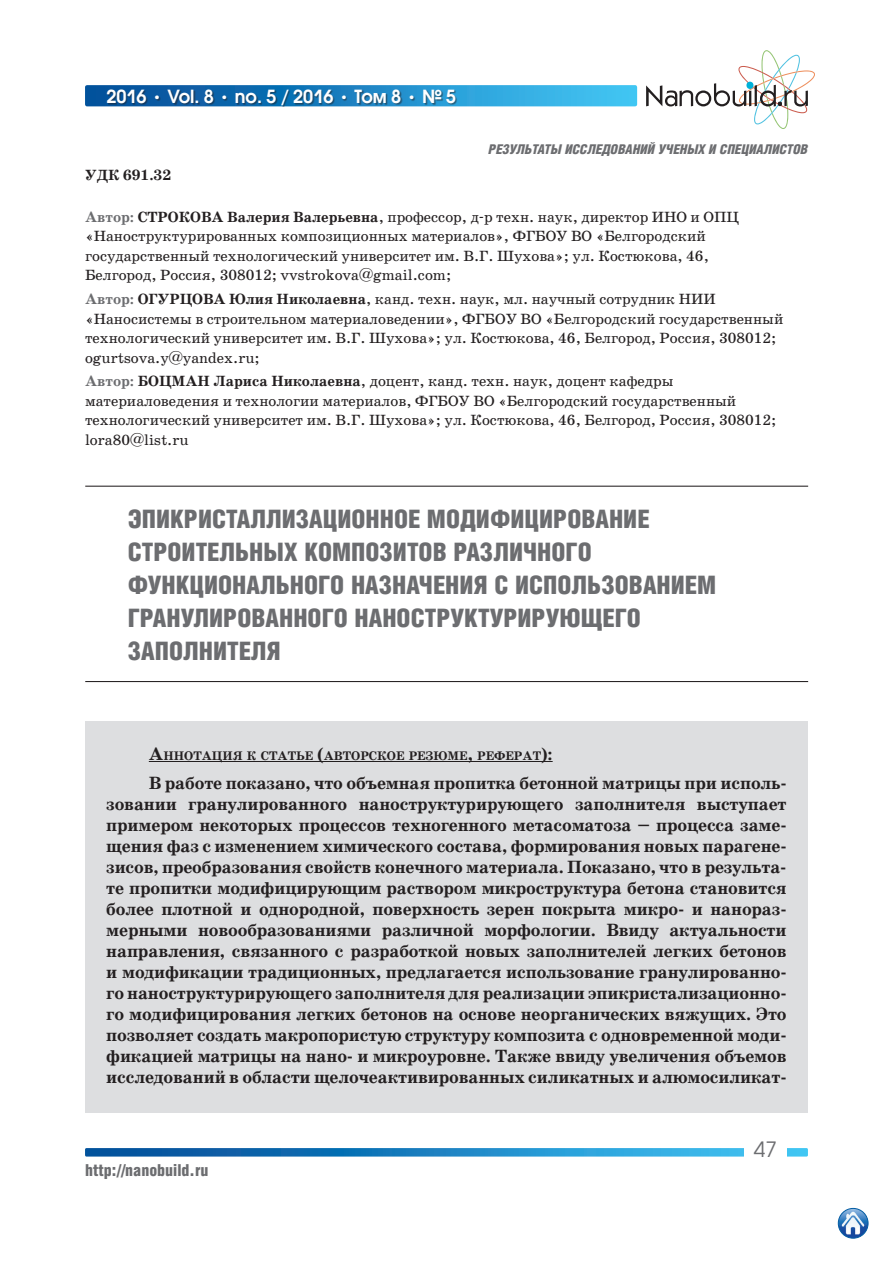
<style>
.page{position:relative;width:893px;height:1263px;background:#fff}
.page>*{position:absolute;margin:0;border:0;box-sizing:border-box;transform-origin:0 0}
.t1{font:900 25.5px/33px "Helios Cond";color:#6c6d70}
.t2{font:21px "Avant Garde Gothic C";color:#6c6d70}
.t3{font:700 18px/21px "School Book C";letter-spacing:-.01em;color:#231f20;text-align:justify}
.t4{font:600 18px "Avant Garde Gothic C";color:#fff}
.t5{font:900 16.5px "Helios Cond";color:#6c6d70}
.t6{font:15px/19.5px "School Book C";color:#231f20}
.t7{font:700 15px "School Book C";color:#231f20}
.t8{font:italic 900 13.5px "Helios Cond";color:#6c6d70}
.t9{font:700 12.6px "School Book C";color:#231f20}
.s1{font-family:"School Book C";font-weight:700}
.s2{font-weight:700;color:#6c6d70}
.s3{font-weight:700}
.s4{font-size:18px}
</style>
<div class="page">
<svg style="left:85px;top:1148px;width:723px;height:8px;background:#1e84c3"></svg>
<div style="left:744px;top:1137px;width:43px;height:19px;background:#fff"></div>
<div style="left:85px;top:85px;width:552px;height:21px;background:linear-gradient(to right,#004694,#42c8f6);border-radius:2px"></div>
<div style="left:108px;top:90px;width:349px;height:17px;background:#231f20;opacity:.5"></div>
<svg style="left:646px;top:50px;width:169px;height:79px"></svg>
<img style="left:838px;top:1208px;width:30px;height:30px;border-radius:15px">
<div style="left:838px;top:1208px;width:30px;height:30px;border:1px solid #015ca3;border-radius:50%"></div>
<hr style="left:85px;top:486px;width:723px;height:1px;background:#231f20">
<hr style="left:85px;top:681px;width:723px;height:1px;background:#231f20">
<div style="left:85px;top:721px;width:723px;height:391px;background:#dddee0"></div>
<hr style="left:149px;top:761px;width:404px;height:1px;background:#231f20">
<p class="t4" style="left:106px;top:85px;width:351px">2016 <span class="s1">•</span> Vol. 8 <span class="s1">•</span> no. 5 / 2016 <span class="s1">•</span> Том 8 <span class="s1">•</span> № 5</p>
<p class="t8" style="left:489px;top:142px;width:321px">РЕЗУЛЬТАТЫ ИССЛЕДОВАНИЙ УЧЕНЫХ И СПЕЦИАЛИСТОВ</p>
<p class="t7" style="left:85px;top:167px;width:88px">УДК 691.32</p>
<p class="t6" style="left:85px;top:207px;width:656px"><span class="s2">Автор:</span> <span class="s3">СТРОКОВА Валерия Валерьевна</span>, профессор, д-р техн. наук, директор ИНО и ОПЦ «Наноструктурированных композиционных материалов», ФГБОУ ВО «Белгородский государственный технологический университет им. В.Г. Шухова»; ул. Костюкова, 46, Белгород, Россия, 308012; vvstrokova@gmail.com;</p>
<p class="t6" style="left:85px;top:289px;width:700px"><span class="s2">Автор:</span> <span class="s3">ОГУРЦОВА Юлия Николаевна</span>, канд. техн. наук, мл. научный сотрудник НИИ «Наносистемы в строительном материаловедении», ФГБОУ ВО «Белгородский государственный технологический университет им. В.Г. Шухова»; ул. Костюкова, 46, Белгород, Россия, 308012; ogurtsova.y@yandex.ru;</p>
<p class="t6" style="left:85px;top:372px;width:693px"><span class="s2">Автор:</span> <span class="s3">БОЦМАН Лариса Николаевна</span>, доцент, канд. техн. наук, доцент кафедры материаловедения и технологии материалов, ФГБОУ ВО «Белгородский государственный технологический университет им. В.Г. Шухова»; ул. Костюкова, 46, Белгород, Россия, 308012; lora80@list.ru</p>
<h1 class="t1" style="left:128px;top:502px;width:590px">ЭПИКРИСТАЛЛИЗАЦИОННОЕ МОДИФИЦИРОВАНИЕ СТРОИТЕЛЬНЫХ КОМПОЗИТОВ РАЗЛИЧНОГО ФУНКЦИОНАЛЬНОГО НАЗНАЧЕНИЯ С ИСПОЛЬЗОВАНИЕМ ГРАНУЛИРОВАННОГО НАНОСТРУКТУРИРУЮЩЕГО ЗАПОЛНИТЕЛЯ</h1>
<p class="t9" style="left:149px;top:749px;width:405px"><span class="s4">А</span>ннотация к статье <span class="s4">(</span>авторское резюме<span class="s4">,</span> реферат<span class="s4">):</span></p>
<p class="t3" style="left:106px;top:773px;width:682px;text-indent:43px">В работе показано, что объемная пропитка бетонной матрицы при исполь&shy;зовании гранулированного наноструктурирующего заполнителя выступает примером некоторых процессов техногенного метасоматоза – процесса заме&shy;щения фаз с изменением химического состава, формирования новых парагене&shy;зисов, преобразования свойств конечного материала. Показано, что в результа&shy;те пропитки модифицирующим раствором микроструктура бетона становится более плотной и однородной, поверхность зерен покрыта микро- и нанораз&shy;мерными новообразованиями различной морфологии. Ввиду актуальности направления, связанного с разработкой новых заполнителей легких бетонов и модификации традиционных, предлагается использование гранулированно&shy;го наноструктурирующего заполнителя для реализации эпикристализационно&shy;го модифицирования легких бетонов на основе неорганических вяжущих. Это позволяет создать макропористую структуру композита с одновременной моди&shy;фикацией матрицы на нано- и микроуровне. Также ввиду увеличения объемов исследований в области щелочеактивированных силикатных и алюмосиликат-</p>
<p class="t5" style="left:85px;top:1161px;width:125px">http://nanobuild.ru</p>
<p class="t2" style="left:754px;top:1136px;width:25px">47</p>
</div>
